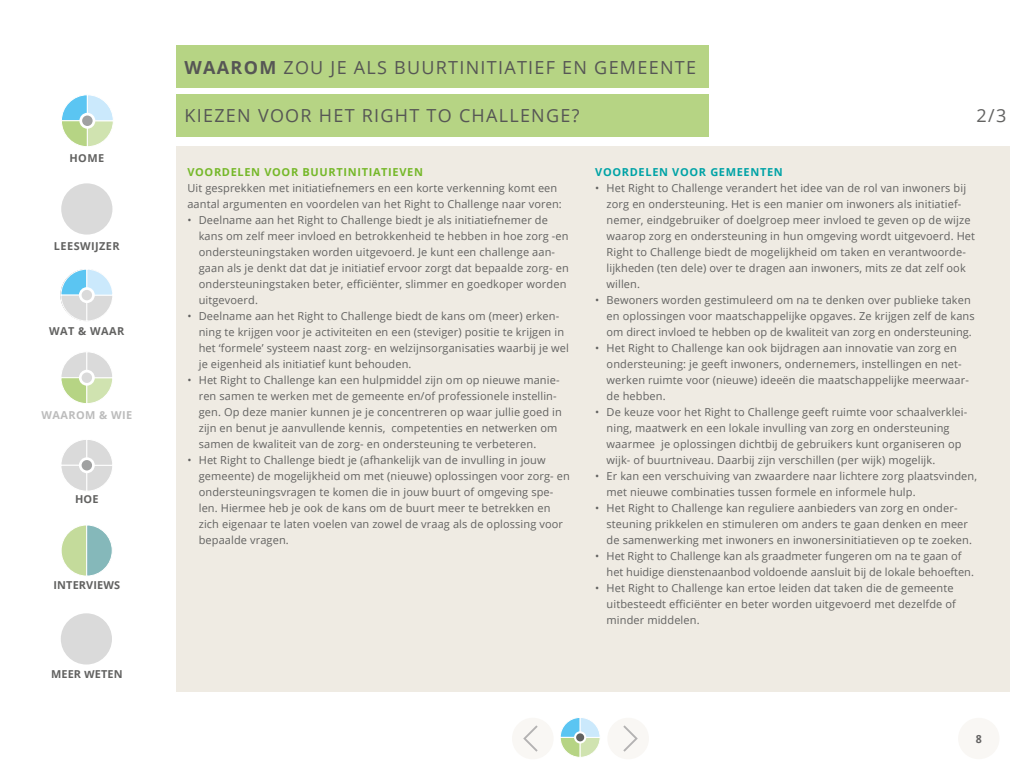
<style>
.page{position:relative;width:1024px;height:768px;background:#fff}
.page>*{position:absolute;margin:0;border:0;box-sizing:border-box;transform-origin:0 0}
.t1{font:18px "Open Sans";letter-spacing:.07em;color:#565655}
.t2{font:18px "Open Sans";color:#626261}
.t3{font:11px/16px "Open Sans";letter-spacing:.01em;color:#626261}
.t4{font:700 11px "Open Sans";letter-spacing:.06em;color:#76b82a}
.t5{font:700 11px "Open Sans";letter-spacing:.06em;color:#00a3a6}
.t6{font:700 11px "Droid Sans";color:#646363}
.t7{font:700 10.9px "Open Sans";letter-spacing:.01em;color:#626261}
.t8{font:700 10.9px "Open Sans";letter-spacing:.04em;color:#626261}
.t9{font:700 10.9px "Open Sans";letter-spacing:.04em;color:#bcbcbc}
.s1{font-weight:700}
</style>
<div class="page">
<div style="left:176px;top:146px;width:833px;height:546px;background:#efebe3"></div>
<div style="left:958px;top:718px;width:42px;height:41px;background:#f9f7f4;border-radius:50%"></div>
<div style="left:176px;top:45px;width:533px;height:43px;background:#b6d484"></div>
<div style="left:176px;top:94px;width:533px;height:43px;background:#b6d484"></div>
<div style="left:607px;top:718px;width:42px;height:41px;background:#f9f7f4;border-radius:50%"></div>
<svg style="left:623px;top:725px;width:15px;height:27px"></svg>
<div style="left:512px;top:718px;width:42px;height:41px;background:#f9f7f4;border-radius:50%"></div>
<svg style="left:523px;top:725px;width:15px;height:27px"></svg>
<div style="left:58px;top:180px;width:58px;height:58px;background:#dadada;border-radius:50%"></div>
<div style="left:55px;top:177px;width:64px;height:64px;border:6px solid #fff;border-radius:50%"></div>
<div style="left:58px;top:610px;width:57px;height:58px;background:#dadada;border-radius:50%"></div>
<div style="left:54px;top:607px;width:64px;height:64px;border:6px solid #fff;border-radius:50%"></div>
<div style="left:55px;top:264px;width:63px;height:63px;border:5px solid #fff;border-radius:50%"></div>
<svg style="left:60px;top:268px;width:54px;height:54px"></svg>
<svg style="left:79px;top:287px;width:16px;height:16px"></svg>
<div style="left:82px;top:290px;width:10px;height:10px;background:#dadada;border-radius:50%"></div>
<svg style="left:61px;top:352px;width:52px;height:51px"></svg>
<svg style="left:79px;top:370px;width:16px;height:16px"></svg>
<div style="left:82px;top:372px;width:10px;height:11px;background:#dadada;border-radius:50%"></div>
<svg style="left:61px;top:440px;width:51px;height:51px"></svg>
<svg style="left:79px;top:457px;width:16px;height:16px"></svg>
<div style="left:82px;top:460px;width:10px;height:11px;background:#a0a1a1;border-radius:50%"></div>
<svg style="left:61px;top:525px;width:51px;height:51px"></svg>
<svg style="left:62px;top:95px;width:51px;height:52px"></svg>
<svg style="left:79px;top:113px;width:16px;height:16px"></svg>
<div style="left:82px;top:116px;width:11px;height:10px;background:#a0a1a1;border-radius:50%"></div>
<svg style="left:560px;top:718px;width:40px;height:39px"></svg>
<svg style="left:574px;top:731px;width:12px;height:13px"></svg>
<div style="left:576px;top:733px;width:8px;height:8px;background:#626261;border-radius:50%"></div>
<p class="t7" style="left:69px;top:150px;width:36px">HOME</p>
<p class="t8" style="left:54px;top:239px;width:67px">LEESWIJZER</p>
<p class="t7" style="left:49px;top:324px;width:77px">WAT &amp; WAAR</p>
<p class="t9" style="left:41px;top:408px;width:92px">WAAROM &amp; WIE</p>
<p class="t7" style="left:75px;top:492px;width:25px">HOE</p>
<p class="t7" style="left:54px;top:578px;width:68px">INTERVIEWS</p>
<p class="t7" style="left:51px;top:667px;width:73px">MEER WETEN</p>
<h1 class="t1" style="left:185px;top:55px;width:513px"><span class="s1">WAAROM</span> ZOU JE ALS BUURTINITIATIEF EN GEMEENTE</h1>
<h1 class="t1" style="left:185px;top:103px;width:396px">KIEZEN VOOR HET RIGHT TO CHALLENGE?</h1>
<h1 class="t2" style="left:977px;top:103px;width:31px">2/3</h1>
<p class="t4" style="left:187px;top:164px;width:237px">VOORDELEN VOOR BUURTINITIATIEVEN</p>
<p class="t3" style="left:187px;top:180px;width:376px">Uit gesprekken met initiatiefnemers en een korte verkenning komt een aantal argumenten en voordelen van het Right to Challenge naar voren:</p>
<p class="t3" style="left:199px;top:212px;width:371px;text-indent:-11px">• Deelname aan het Right to Challenge biedt je als initiatiefnemer de kans om zelf meer invloed en betrokkenheid te hebben in hoe zorg -en ondersteuningstaken worden uitgevoerd. Je kunt een challenge aan&shy;gaan als je denkt dat dat je initiatief ervoor zorgt dat bepaalde zorg- en ondersteuningstaken beter, efficiënter, slimmer en goedkoper worden uitgevoerd.</p>
<p class="t3" style="left:199px;top:308px;width:372px;text-indent:-11px">• Deelname aan het Right to Challenge biedt de kans om (meer) erken&shy;ning te krijgen voor je activiteiten en een (steviger) positie te krijgen in het ‘formele’ systeem naast zorg- en welzijnsorganisaties waarbij je wel je eigenheid als initiatief kunt behouden.</p>
<p class="t3" style="left:199px;top:372px;width:365px;text-indent:-11px">• Het Right to Challenge kan een hulpmiddel zijn om op nieuwe manie&shy;ren samen te werken met de gemeente en/of professionele instellin&shy;gen. Op deze manier kunnen je je concentreren op waar jullie goed in zijn en benut je aanvullende kennis, competenties en netwerken om samen de kwaliteit van de zorg- en ondersteuning te verbeteren.</p>
<p class="t3" style="left:199px;top:452px;width:373px;text-indent:-11px">• Het Right to Challenge biedt je (afhankelijk van de invulling in jouw gemeente) de mogelijkheid om met (nieuwe) oplossingen voor zorg- en ondersteuningsvragen te komen die in jouw buurt of omgeving spe&shy;len. Hiermee heb je ook de kans om de buurt meer te betrekken en zich eigenaar te laten voelen van zowel de vraag als de oplossing voor bepaalde vragen.</p>
<p class="t5" style="left:595px;top:164px;width:189px">VOORDELEN VOOR GEMEENTEN</p>
<p class="t3" style="left:607px;top:180px;width:370px;text-indent:-11px">• Het Right to Challenge verandert het idee van de rol van inwoners bij zorg en ondersteuning. Het is een manier om inwoners als initiatief&shy;nemer, eindgebruiker of doelgroep meer invloed te geven op de wijze waarop zorg en ondersteuning in hun omgeving wordt uitgevoerd. Het Right to Challenge biedt de mogelijkheid om taken en verantwoorde&shy;lijkheden (ten dele) over te dragen aan inwoners, mits ze dat zelf ook willen.</p>
<p class="t3" style="left:607px;top:292px;width:370px;text-indent:-11px">• Bewoners worden gestimuleerd om na te denken over publieke taken en oplossingen voor maatschappelijke opgaves. Ze krijgen zelf de kans om direct invloed te hebben op de kwaliteit van zorg en ondersteuning.</p>
<p class="t3" style="left:607px;top:340px;width:364px;text-indent:-11px">• Het Right to Challenge kan ook bijdragen aan innovatie van zorg en ondersteuning: je geeft inwoners, ondernemers, instellingen en net&shy;werken ruimte voor (nieuwe) ideeën die maatschappelijke meerwaar&shy;de hebben.</p>
<p class="t3" style="left:607px;top:404px;width:362px;text-indent:-11px">• De keuze voor het Right to Challenge geeft ruimte voor schaalverklei&shy;ning, maatwerk en een lokale invulling van zorg en ondersteuning waarmee je oplossingen dichtbij de gebruikers kunt organiseren op wijk- of buurtniveau. Daarbij zijn verschillen (per wijk) mogelijk.</p>
<p class="t3" style="left:607px;top:468px;width:372px;text-indent:-11px">• Er kan een verschuiving van zwaardere naar lichtere zorg plaatsvinden, met nieuwe combinaties tussen formele en informele hulp.</p>
<p class="t3" style="left:607px;top:500px;width:367px;text-indent:-11px">• Het Right to Challenge kan reguliere aanbieders van zorg en onder&shy;steuning prikkelen en stimuleren om anders te gaan denken en meer de samenwerking met inwoners en inwonersinitiatieven op te zoeken.</p>
<p class="t3" style="left:607px;top:548px;width:369px;text-indent:-11px">• Het Right to Challenge kan als graadmeter fungeren om na te gaan of het huidige dienstenaanbod voldoende aansluit bij de lokale behoeften.</p>
<p class="t3" style="left:607px;top:580px;width:351px;text-indent:-11px">• Het Right to Challenge kan ertoe leiden dat taken die de gemeente uitbesteedt efficiënter en beter worden uitgevoerd met dezelfde of minder middelen.</p>
<p class="t6" style="left:976px;top:732px;width:8px">8</p>
</div>
